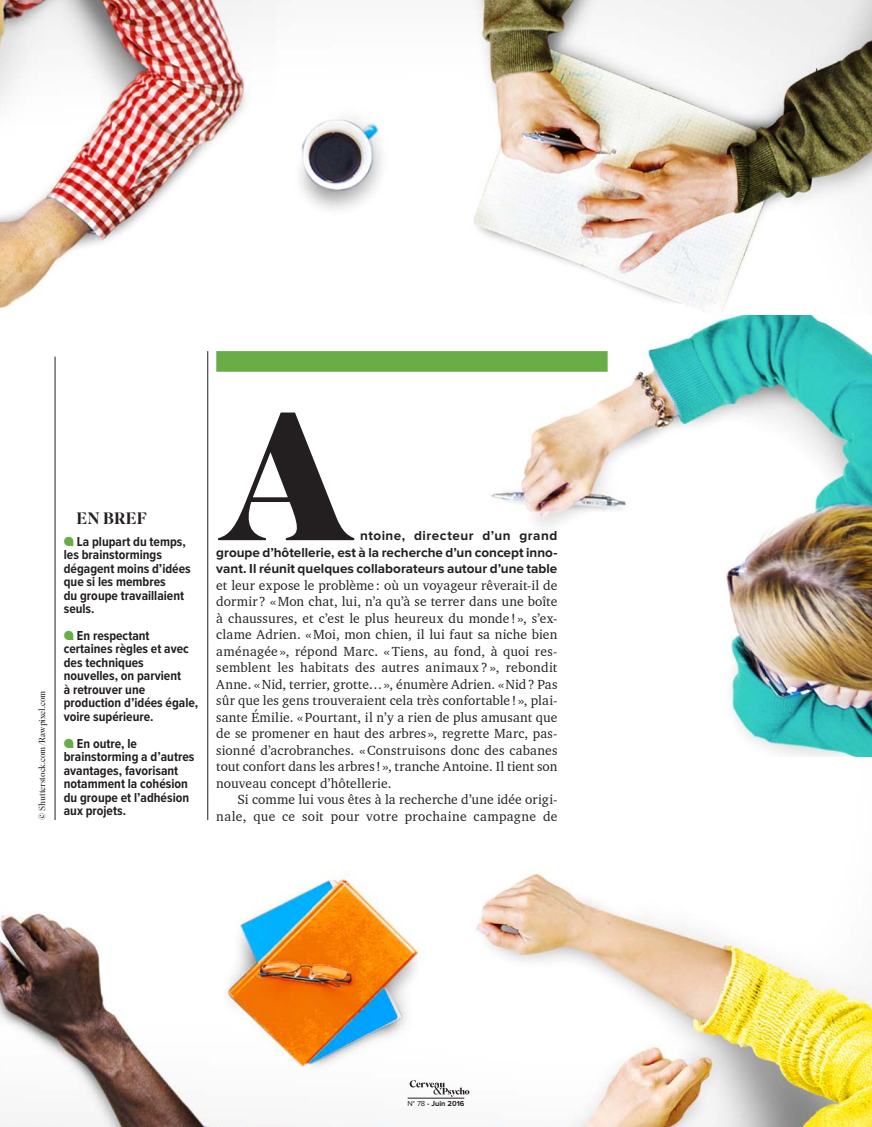
<style>
.page{position:relative;width:872px;height:1127px;background:#fff}
.page>*{position:absolute;margin:0;border:0;box-sizing:border-box;transform-origin:0 0}
.texte_charter_pour_l{font:900 180px "Superior Title";color:#231f20}
.en_bref_rubrique{font:500 16.5px "Superior Title";letter-spacing:.005em;color:#231f20}
.texte_charter_pour_l-2{font:13.5px/16.5px "Charter BT";color:#231f20;text-align:justify}
.t1{font:700 13.5px/13.5px "Proxima Nova Cond";color:#231f20}
.texte_charter{font:13.5px/16.5px "Charter BT";letter-spacing:.015em;color:#231f20;text-align:right}
.credit{font:300 9px "Superior Title";color:#231f20}
.t2{font:700 7.5px "Proxima Nova";color:#231f20}
.s1{font-family:"IFC P Puce";font-weight:400;color:#68ad45}
.s2{font-family:"Proxima Nova";font-weight:700}
.s3{font-weight:400}
</style>
<div class="page">
<img style="left:490px;top:315px;width:382px;height:442px">
<img style="left:275px;top:0;width:597px;height:310px">
<img style="left:0;top:0;width:275px;height:308px">
<div style="left:216px;top:351px;width:391px;height:21px;background:#68ad45"></div>
<img style="left:0;top:757px;width:872px;height:370px">
<hr style="left:55px;top:357px;width:1px;height:463px;background:#231f20">
<hr style="left:207px;top:351px;width:1px;height:469px;background:#231f20">
<svg style="left:409px;top:1080px;width:60px;height:16px"></svg>
<hr style="left:407px;top:1098px;width:57px;height:1px;background:#231f20">
<p class="credit" style="left:37px;top:820px;width:131px;rotate:-90deg">© Shutterstock.com/Rawpixel.com</p>
<p class="en_bref_rubrique" style="left:77px;top:508px;width:72px">EN BREF</p>
<p class="t1" style="left:64px;top:535px;width:128px"><span class="s1">£</span> La plupart du temps, les brainstormings dégagent moins d’idées que si les membres<br>du groupe travaillaient seuls.</p>
<p class="t1" style="left:64px;top:629px;width:136px"><span class="s1">£</span> En respectant certaines règles et avec des techniques nouvelles, on parvient<br>à retrouver une production d’idées égale, voire supérieure.</p>
<p class="t1" style="left:64px;top:737px;width:132px"><span class="s1">£</span> En outre, le brainstorming a d’autres avantages, favorisant notamment la cohésion du groupe et l’adhésion aux projets.</p>
<p class="texte_charter_pour_l" style="left:216px;top:363px;width:141px">A</p>
<p class="texte_charter_pour_l-2" style="left:216px;top:527px;width:343px;text-indent:144px"><span class="s2">ntoine, directeur d’un grand groupe d’hôtellerie, est à la recherche d’un concept inno&shy;vant. Il réunit quelques collaborateurs autour d’une table </span>et leur expose le problème : où un voyageur rêverait-il de dormir ? «Mon chat, lui, n’a qu’à se terrer dans une boîte à chaussures, et c’est le plus heureux du monde ! », s’ex&shy;clame Adrien. «Moi, mon chien, il lui faut sa niche bien aménagée », répond Marc. «Tiens, au fond, à quoi res&shy;semblent les habitats des autres animaux ? », rebondit Anne. «Nid, terrier, grotte…», énumère Adrien. «Nid? Pas sûr que les gens trouveraient cela très confortable ! », plai&shy;sante Émilie. «Pourtant, il n’y a rien de plus amusant que de se promener en haut des arbres », regrette Marc, pas&shy;sionné d’acrobranches. «Construisons donc des cabanes tout confort dans les arbres ! », tranche Antoine. Il tient son nouveau concept d’hôtellerie.</p>
<p class="texte_charter" style="left:216px;top:791px;width:343px">Si comme lui vous êtes à la recherche d’une idée origi&shy;nale, que ce soit pour votre prochaine campagne de</p>
<p class="t2" style="left:407px;top:1099px;width:58px"><span class="s3">N° 78</span> - Juin 2016</p>
</div>
